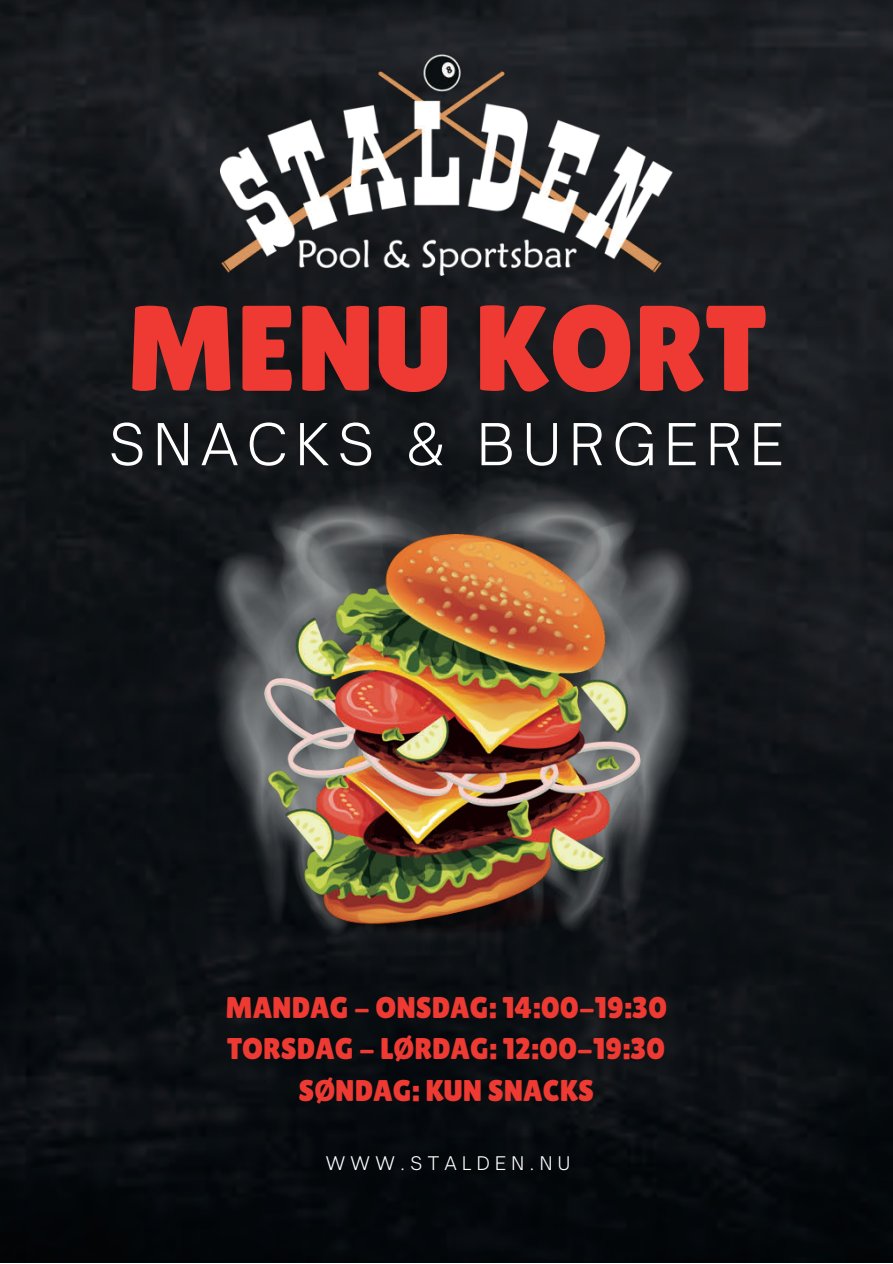
<style>
.page{position:relative;width:893px;height:1264px;background:#fff}
.page>*{position:absolute;margin:0;border:0;box-sizing:border-box;transform-origin:0 0}
.t1{font:121.35px "Lilita One";color:#ee3a32}
.t2{font:300 55.2px "Open Sauce One";letter-spacing:.15em;color:#fff}
.t3{font:30px/41.5px "Lilita One";color:#ee3a32;text-align:center}
.t4{font:300 18px "Open Sauce One";letter-spacing:.3em;color:#fff}
</style>
<div class="page">
<img style="left:0;top:0;width:892px;height:1262px">
<img style="left:210px;top:478px;width:263px;height:459px">
<img style="left:433px;top:474px;width:263px;height:459px">
<img style="left:220px;top:54px;width:452px;height:222px">
<img style="left:265px;top:534px;width:375px;height:399px">
<h1 class="t1" style="left:126px;top:279px;width:641px">MENU KORT</h1>
<h2 class="t2" style="left:109px;top:410px;width:676px">SNACKS &amp; BURGERE</h2>
<p class="t3" style="left:225px;top:986px;width:443px">MANDAG - ONSDAG: 14:00-19:30<br>TORSDAG - LØRDAG: 12:00-19:30<br>SØNDAG: KUN SNACKS</p>
<p class="t4" style="left:326px;top:1151px;width:246px">WWW.STALDEN.NU</p>
</div>
